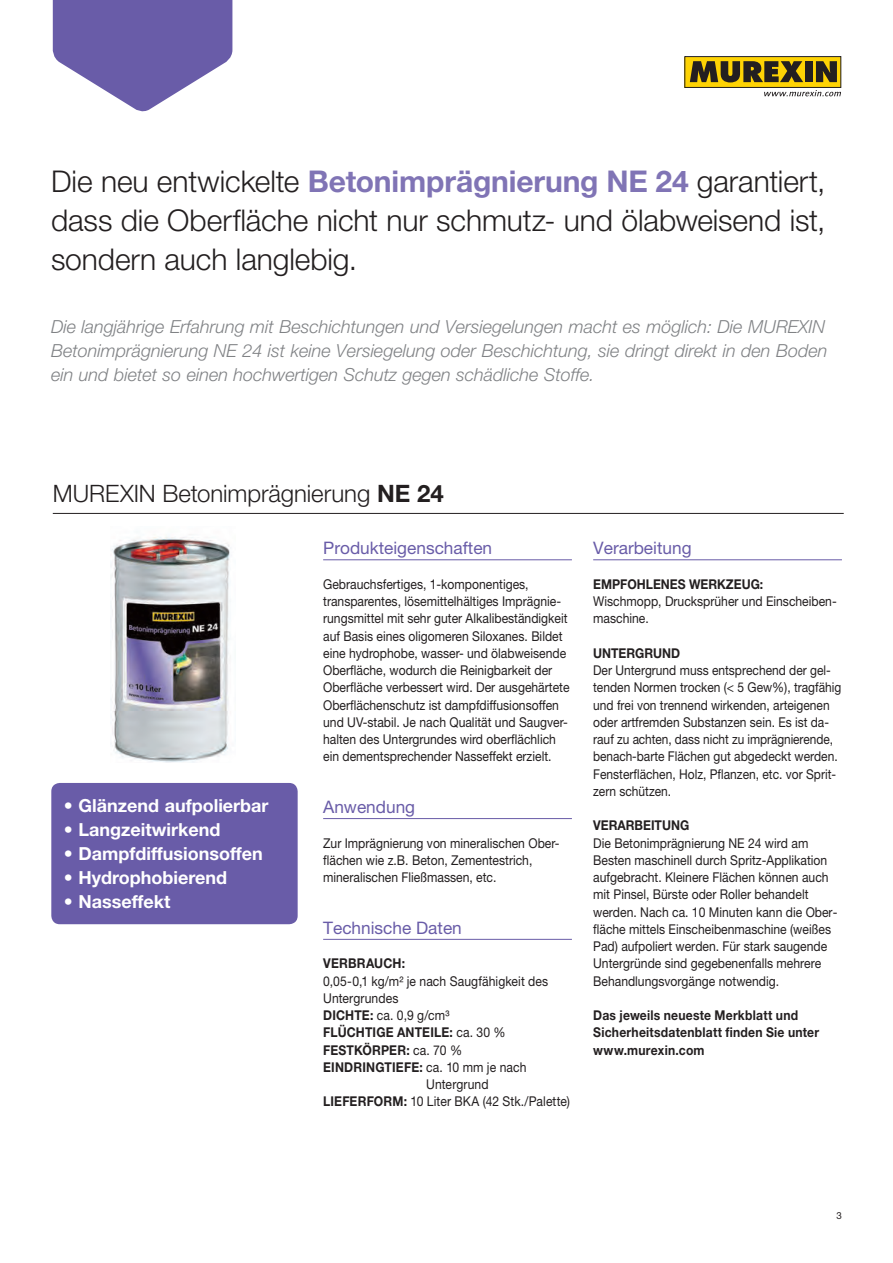
<style>
.page{position:relative;width:893px;height:1263px;background:#fff}
.page>*{position:absolute;margin:0;border:0;box-sizing:border-box;transform-origin:0 0}
.t1{font:300 30px/39px "Helvetica Neue LT Std";letter-spacing:-.005em;color:#231f20;text-align:justify}
.t2{font:300 24px "Helvetica Neue LT Std";letter-spacing:-.005em;color:#231f20}
.t3{font:italic 300 18px/24px "Helvetica Neue LT Std";color:#808285}
.t4{font:700 18px "Helvetica Neue LT Std";color:#fff}
.t5{font:17.25px "Helvetica Neue LT Std";color:#695ca8}
.t6{font:13.5px/17.2px "Helvetica Neue LT Std";color:#231f20;scale:.9 1}
.t7{font:13.5px/17.2px "Helvetica Neue LT Std";color:#231f20;scale:.89 1}
.t8{font:700 13.5px/17.2px "Helvetica Neue LT Std";letter-spacing:.015em;color:#231f20;scale:.9 1}
.t9{font:700 13.5px/17.2px "Helvetica Neue LTW1 G";letter-spacing:.015em;color:#231f20;scale:.9 1}
.t10{font:9.75px "Helvetica Neue LT Std";color:#231f20}
.s1{font-weight:700;color:#8074b5}
.s2{font-weight:700}
.s3{font-family:"Helvetica Neue LTW1 G";font-weight:700}
.s4{font-family:"Helvetica Neue LT Std";font-weight:400}
</style>
<div class="page">
<div style="left:685px;top:57px;width:156px;height:30px;background:#fed304"></div>
<div style="left:684px;top:56px;width:157px;height:32px;border:1px solid #231f20"></div>
<svg style="left:690px;top:61px;width:113px;height:21px"></svg>
<div style="left:805px;top:61px;width:7px;height:21px;background:#231f20"></div>
<svg style="left:816px;top:61px;width:21px;height:21px"></svg>
<svg style="left:764px;top:90px;width:77px;height:6px"></svg>
<svg style="left:53px;top:0;width:179px;height:112px"></svg>
<hr style="left:323px;top:559px;width:249px;height:1px;background:#695ca8">
<hr style="left:323px;top:818px;width:249px;height:1px;background:#695ca8">
<hr style="left:323px;top:939px;width:249px;height:1px;background:#695ca8">
<hr style="left:593px;top:559px;width:249px;height:1px;background:#695ca8">
<div style="left:51px;top:783px;width:247px;height:141px;background:#695ca8;border-radius:9px"></div>
<hr style="left:53px;top:513px;width:791px;height:1px;background:#231f20">
<img style="left:111px;top:537px;width:119px;height:226px">
<h1 class="t1" style="left:51px;top:161px;width:776px">Die neu entwickelte <span class="s1">Betonimprägnierung NE 24</span> garantiert, dass die Oberfläche nicht nur schmutz- und ölabweisend ist, sondern auch langlebig.</h1>
<p class="t3" style="left:51px;top:314px;width:778px">Die langjährige Erfahrung mit Beschichtungen und Versiegelungen macht es möglich: Die MUREXIN<br>Betonimprägnierung NE 24 ist keine Versiegelung oder Beschichtung, sie dringt direkt in den Boden ein und bietet so einen hochwertigen Schutz gegen schädliche Stoffe.</p>
<h2 class="t2" style="left:53px;top:478px;width:393px">MUREXIN Betonimprägnierung <span class="s2">NE 24</span></h2>
<h3 class="t4" style="left:64px;top:794px;width:206px">• Glänzend aufpolierbar</h3>
<h3 class="t4" style="left:64px;top:818px;width:158px">• Langzeitwirkend</h3>
<h3 class="t4" style="left:64px;top:842px;width:200px">• Dampfdiffusionsoffen</h3>
<h3 class="t4" style="left:64px;top:866px;width:165px">• Hydrophobierend</h3>
<h3 class="t4" style="left:64px;top:890px;width:108px">• Nasseffekt</h3>
<p class="t5" style="left:323px;top:538px;width:171px">Produkteigenschaften</p>
<p class="t6" style="left:323px;top:575px;width:275px">Gebrauchsfertiges, 1-komponentiges, transparentes, lösemittelhältiges Imprägnie&shy;rungsmittel mit sehr guter Alkalibeständigkeit auf Basis eines oligomeren Siloxanes. Bildet eine hydrophobe, wasser- und ölabweisende Oberfläche, wodurch die Reinigbarkeit der Oberfläche verbessert wird. Der ausgehärtete Oberflächenschutz ist dampfdiffusionsoffen und UV-stabil. Je nach Qualität und Saugver&shy;halten des Untergrundes wird oberflächlich ein dementsprechender Nasseffekt erzielt.</p>
<p class="t5" style="left:323px;top:797px;width:94px">Anwendung</p>
<p class="t6" style="left:323px;top:834px;width:264px">Zur Imprägnierung von mineralischen Ober&shy;flächen wie z.B. Beton, Zementestrich, mineralischen Fließmassen, etc.</p>
<p class="t5" style="left:323px;top:917px;width:140px">Technische Daten</p>
<p class="t9" style="left:323px;top:955px;width:93px">VERBRAUCH:</p>
<p class="t6" style="left:323px;top:972px;width:252px">0,05-0,1 kg/m² je nach Saugfähigkeit des<br>Untergrundes<br><span class="s3">DICHTE:</span> ca. 0,9 g/cm³</p>
<p class="t9" style="left:323px;top:1024px;width:227px">FLÜCHTIGE ANTEILE: <span class="s4">ca. 30 %<br></span>FESTKÖRPER: <span class="s4">ca. 70 %<br></span>EINDRINGTIEFE: <span class="s4">ca. 10 mm je nach</span></p>
<p class="t6" style="left:323px;top:1075px;width:276px;text-indent:103px">Untergrund<br><span class="s3">LIEFERFORM:</span> 10 Liter BKA (42 Stk./Palette)</p>
<p class="t5" style="left:593px;top:538px;width:100px">Verarbeitung</p>
<p class="t8" style="left:593px;top:575px;width:191px">EMPFOHLENES WERKZEUG:</p>
<p class="t6" style="left:593px;top:592px;width:272px">Wischmopp, Drucksprüher und Einscheiben&shy;maschine.</p>
<p class="t8" style="left:593px;top:644px;width:98px">UNTERGRUND</p>
<p class="t7" style="left:593px;top:661px;width:280px">Der Untergrund muss entsprechend der gel&shy;tenden Normen trocken (&lt; 5 Gew%), tragfähig und frei von trennend wirkenden, arteigenen oder artfremden Substanzen sein. Es ist da&shy;rauf zu achten, dass nicht zu imprägnierende, benach-barte Flächen gut abgedeckt werden.<br>Fensterflächen, Holz, Pflanzen, etc. vor Sprit&shy;zern schützen.</p>
<p class="t8" style="left:593px;top:817px;width:108px">VERARBEITUNG</p>
<p class="t6" style="left:593px;top:834px;width:273px">Die Betonimprägnierung NE 24 wird am Besten maschinell durch Spritz-Applikation aufgebracht. Kleinere Flächen können auch mit Pinsel, Bürste oder Roller behandelt werden. Nach ca. 10 Minuten kann die Ober&shy;fläche mittels Einscheibenmaschine (weißes Pad) aufpoliert werden. Für stark saugende Untergründe sind gegebenenfalls mehrere Behandlungsvorgänge notwendig.</p>
<p class="t8" style="left:593px;top:1006px;width:253px">Das jeweils neueste Merkblatt und<br>Sicherheitsdatenblatt finden Sie unter www.murexin.com</p>
<p class="t10" style="left:836px;top:1209px;width:7px">3</p>
</div>
